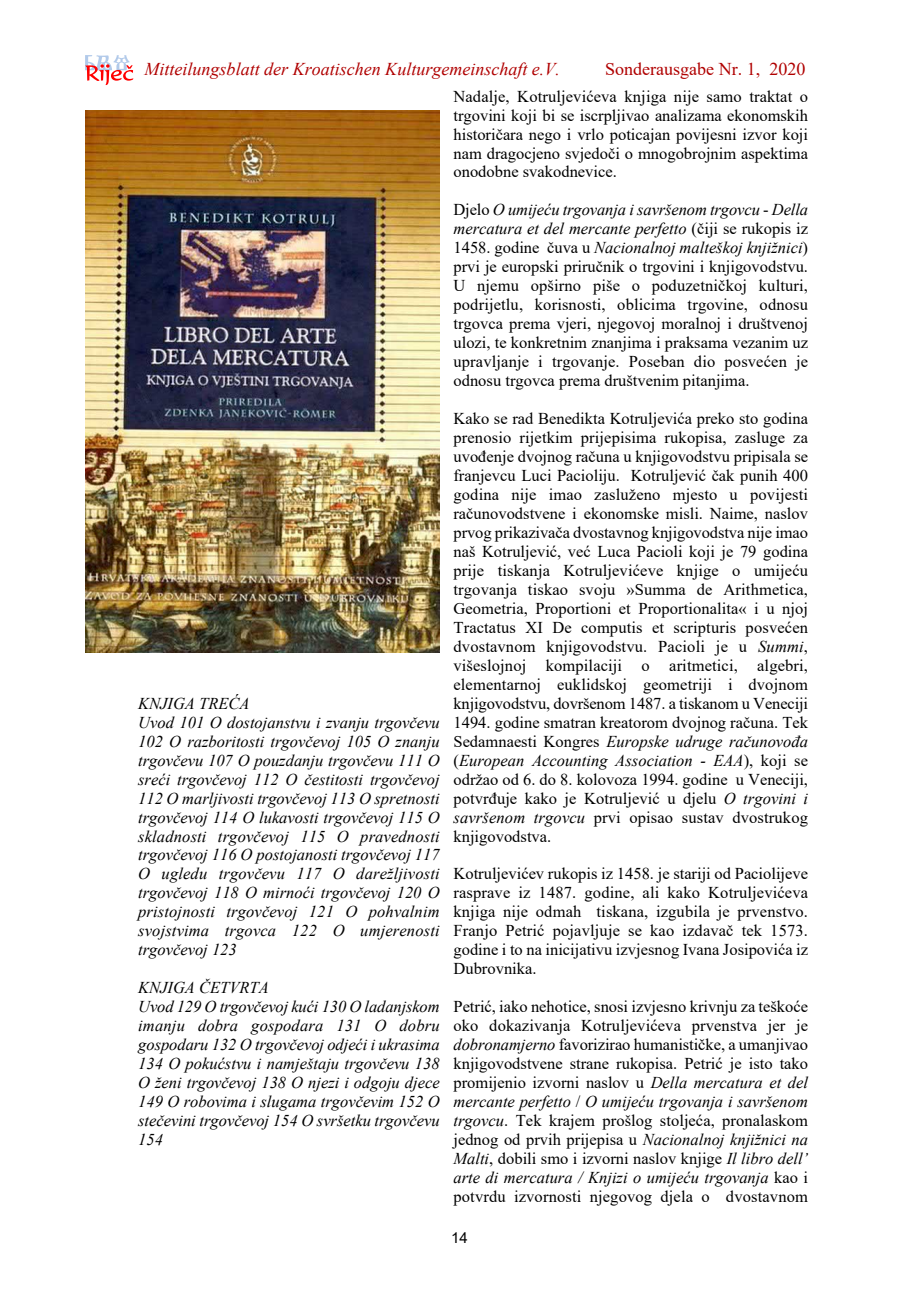
<style>
.page{position:relative;width:919px;height:1289px;background:#fff}
.page>*{position:absolute;margin:0;border:0;box-sizing:border-box;transform-origin:0 0}
.t1{font:italic 18px "Times New Roman";color:#b00000}
.t2{font:18px "Times New Roman";color:#b00000}
.t3{font:16.5px/18.9px "Times New Roman";color:#000;text-align:justify}
.t4{font:italic 16.5px/18.9px "Times New Roman";color:#000}
.t5{font:15px "Arial";color:#000}
.s1{font-style:italic}
</style>
<div class="page">
<svg style="left:85px;top:55px;width:48px;height:30px"></svg>
<img style="left:85px;top:110px;width:354px;height:543px">
<p class="t1" style="left:145px;top:62px;width:417px">Mitteilungsblatt der Kroatischen Kulturgemeinschaft e.V.</p>
<p class="t2" style="left:605px;top:62px;width:202px">Sonderausgabe Nr. 1, 2020</p>
<p class="t4" style="left:138px;top:695px;width:303px">KNJIGA TREĆA<br>Uvod 101 O dostojanstvu i zvanju trgovčevu 102 O razboritosti trgovčevoj 105 O znanju trgovčevu 107 O pouzdanju trgovčevu 111 O sreći trgovčevoj 112 O čestitosti trgovčevoj 112 O marljivosti trgovčevoj 113 O spretnosti trgovčevoj 114 O lukavosti trgovčevoj 115 O skladnosti trgovčevoj 115 O pravednosti trgovčevoj 116 O postojanosti trgovčevoj 117<br>O ugledu trgovčevu 117 O darežljivosti trgovčevoj 118 O mirnoći trgovčevoj 120 O pristojnosti trgovčevoj 121 O pohvalnim svojstvima trgovca 122 O umjerenosti trgovčevoj 123</p>
<p class="t4" style="left:138px;top:979px;width:303px">KNJIGA ČETVRTA<br>Uvod 129 O trgovčevoj kući 130 O ladanjskom imanju dobra gospodara 131 O dobru gospodaru 132 O trgovčevoj odjeći i ukrasima 134 O pokućstvu i namještaju trgovčevu 138<br>O ženi trgovčevoj 138 O njezi i odgoju djece 149 O robovima i slugama trgovčevim 152 O stečevini trgovčevoj 154 O svršetku trgovčevu 154</p>
<p class="t3" style="left:453px;top:88px;width:356px">Nadalje, Kotruljevićeva knjiga nije samo traktat o trgovini koji bi se iscrpljivao analizama ekonomskih historičara nego i vrlo poticajan povijesni izvor koji nam dragocjeno svjedoči o mnogobrojnim aspektima onodobne svakodnevice.</p>
<p class="t3" style="left:453px;top:202px;width:356px">Djelo <span class="s1">O umijeću trgovanja i savršenom trgovcu</span> - <span class="s1">Della mercatura et del mercante perfetto</span> (čiji se rukopis iz 1458. godine čuva u <span class="s1">Nacionalnoj malteškoj knjižnici</span>) prvi je europski priručnik o trgovini i knjigovodstvu.<br>U njemu opširno piše o poduzetničkoj kulturi, podrijetlu, korisnosti, oblicima trgovine, odnosu trgovca prema vjeri, njegovoj moralnoj i društvenoj ulozi, te konkretnim znanjima i praksama vezanim uz upravljanje i trgovanje. Poseban dio posvećen je odnosu trgovca prema društvenim pitanjima.</p>
<p class="t3" style="left:453px;top:411px;width:356px">Kako se rad Benedikta Kotruljevića preko sto godina prenosio rijetkim prijepisima rukopisa, zasluge za uvođenje dvojnog računa u knjigovodstvu pripisala se franjevcu Luci Pacioliju. Kotruljević čak punih 400 godina nije imao zasluženo mjesto u povijesti računovodstvene i ekonomske misli. Naime, naslov prvog prikazivača dvostavnog knjigovodstva nije imao naš Kotruljević, već Luca Pacioli koji je 79 godina prije tiskanja Kotruljevićeve knjige o umijeću trgovanja tiskao svoju »Summa de Arithmetica, Geometria, Proportioni et Proportionalita« i u njoj Tractatus XI De computis et scripturis posvećen dvostavnom knjigovodstvu. Pacioli je u <span class="s1">Summi</span>, višeslojnoj kompilaciji o aritmetici, algebri, elementarnoj euklidskoj geometriji i dvojnom knjigovodstvu, dovršenom 1487. a tiskanom u Veneciji 1494. godine smatran kreatorom dvojnog računa. Tek Sedamnaesti Kongres <span class="s1">Europske udruge računovođa </span>(<span class="s1">European Accounting Association - EAA</span>), koji se održao od 6. do 8. kolovoza 1994. godine u Veneciji, potvrđuje kako je Kotruljević u djelu <span class="s1">O trgovini i savršenom trgovcu</span> prvi opisao sustav dvostrukog knjigovodstva.</p>
<p class="t3" style="left:453px;top:866px;width:356px">Kotruljevićev rukopis iz 1458. je stariji od Paciolijeve rasprave iz 1487. godine, ali kako Kotruljevićeva knjiga nije odmah tiskana, izgubila je prvenstvo.<br>Franjo Petrić pojavljuje se kao izdavač tek 1573. godine i to na inicijativu izvjesnog Ivana Josipovića iz Dubrovnika.</p>
<p class="t3" style="left:453px;top:998px;width:356px">Petrić, iako nehotice, snosi izvjesno krivnju za teškoće oko dokazivanja Kotruljevićeva prvenstva jer je <span class="s1">dobronamjerno</span> favorizirao humanističke, a umanjivao knjigovodstvene strane rukopisa. Petrić je isto tako promijenio izvorni naslov u <span class="s1">Della mercatura et del mercante perfetto</span> / <span class="s1">O umijeću trgovanja i savršenom trgovcu</span>. Tek krajem prošlog stoljeća, pronalaskom jednog od prvih prijepisa u <span class="s1">Nacionalnoj knjižnici na Malti</span>, dobili smo i izvorni naslov knjige <span class="s1">Il libro dell’ arte di mercatura / Knjizi o umijeću trgovanja</span> kao i potvrdu izvornosti njegovog djela o dvostavnom</p>
<p class="t5" style="left:451px;top:1231px;width:18px">14</p>
</div>
